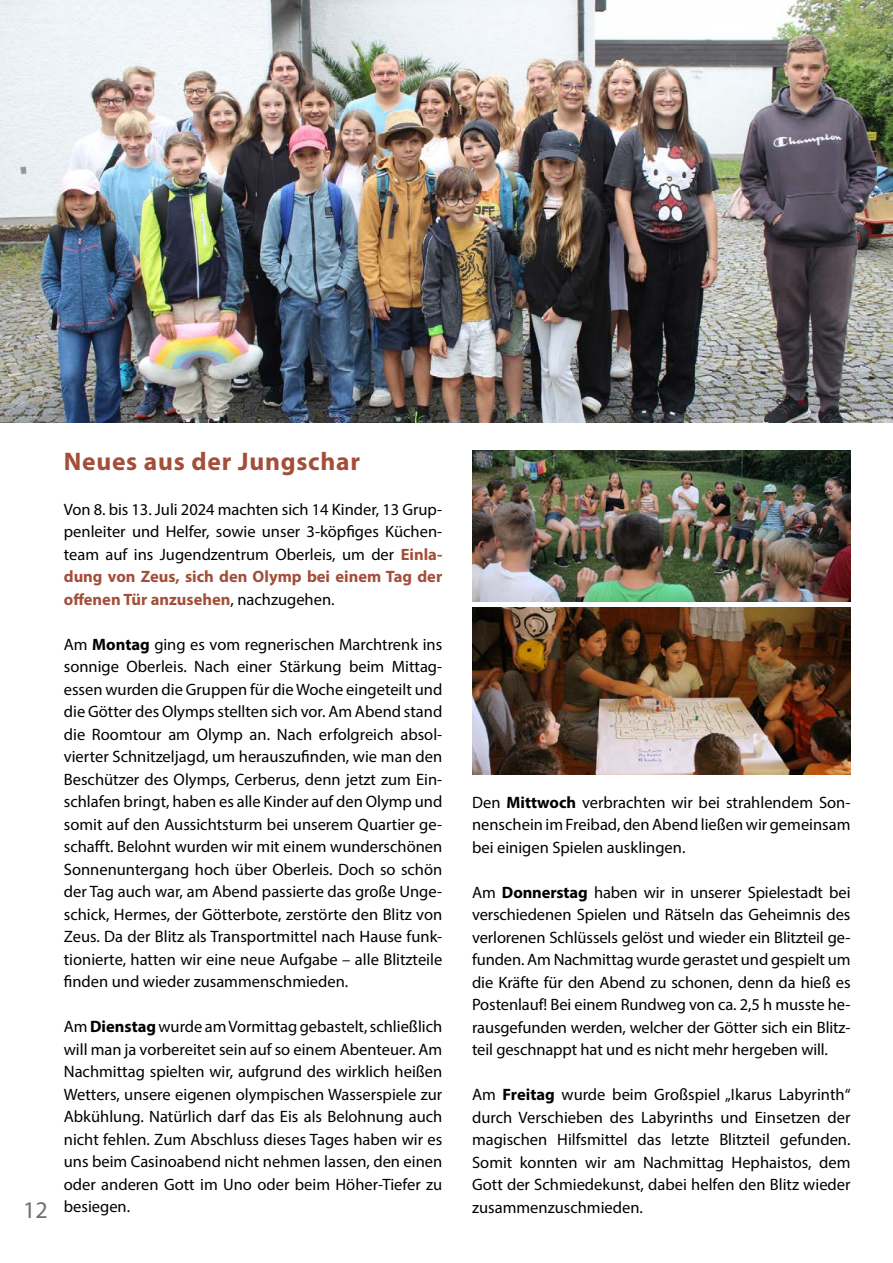
<style>
.page{position:relative;width:893px;height:1263px;background:#fff}
.page>*{position:absolute;margin:0;border:0;box-sizing:border-box;transform-origin:0 0}
.t1{font:700 25.5px "Myriad Pro";letter-spacing:.03em;color:#a34e39}
.t2{font:24px "Myriad Pro";color:#706f6f}
.t3{font:16.5px/22.5px "Myriad Pro";color:#000;text-align:justify}
.s1{font-weight:700;color:#a34e39}
.s2{font-weight:700}
</style>
<div class="page">
<img style="left:472px;top:451px;width:378px;height:151px">
<img style="left:472px;top:607px;width:378px;height:168px">
<img style="left:0;top:0;width:893px;height:423px">
<hr style="left:892px;top:757px;width:1px;height:506px;background:#a34e39">
<h2 class="t2" style="left:23px;top:1195px;width:26px">12</h2>
<h1 class="t1" style="left:64px;top:445px;width:298px">Neues aus der Jungschar</h1>
<p class="t3" style="left:64px;top:498px;width:380px">Von 8. bis 13. Juli 2024 machten sich 14 Kinder, 13 Grup&shy;penleiter und Helfer, sowie unser 3-köpfiges Küchen&shy;team auf ins Jugendzentrum Oberleis, um der <span class="s1">Einla&shy;dung von Zeus, sich den Olymp bei einem Tag der offenen Tür anzusehen</span>, nachzugehen.</p>
<p class="t3" style="left:64px;top:633px;width:380px">Am <span class="s2">Montag</span> ging es vom regnerischen Marchtrenk ins sonnige Oberleis. Nach einer Stärkung beim Mittag&shy;essen wurden die Gruppen für die Woche eingeteilt und die Götter des Olymps stellten sich vor. Am Abend stand die Roomtour am Olymp an. Nach erfolgreich absol&shy;vierter Schnitzeljagd, um herauszufinden, wie man den Beschützer des Olymps, Cerberus, denn jetzt zum Ein&shy;schlafen bringt, haben es alle Kinder auf den Olymp und somit auf den Aussichtsturm bei unserem Quartier ge&shy;schafft. Belohnt wurden wir mit einem wunderschönen Sonnenuntergang hoch über Oberleis. Doch so schön der Tag auch war, am Abend passierte das große Unge&shy;schick, Hermes, der Götterbote, zerstörte den Blitz von Zeus. Da der Blitz als Transportmittel nach Hause funk&shy;tionierte, hatten wir eine neue Aufgabe – alle Blitzteile finden und wieder zusammenschmieden.</p>
<p class="t3" style="left:64px;top:1015px;width:380px">Am <span class="s2">Dienstag</span> wurde am Vormittag gebastelt, schließlich will man ja vorbereitet sein auf so einem Abenteuer. Am Nachmittag spielten wir, aufgrund des wirklich heißen Wetters, unsere eigenen olympischen Wasserspiele zur Abkühlung. Natürlich darf das Eis als Belohnung auch nicht fehlen. Zum Abschluss dieses Tages haben wir es uns beim Casinoabend nicht nehmen lassen, den einen oder anderen Gott im Uno oder beim Höher-Tiefer zu besiegen.</p>
<p class="t3" style="left:472px;top:790px;width:380px">Den <span class="s2">Mittwoch</span> verbrachten wir bei strahlendem Son&shy;nenschein im Freibad, den Abend ließen wir gemeinsam bei einigen Spielen ausklingen.</p>
<p class="t3" style="left:472px;top:880px;width:380px">Am <span class="s2">Donnerstag</span> haben wir in unserer Spielestadt bei verschiedenen Spielen und Rätseln das Geheimnis des verlorenen Schlüssels gelöst und wieder ein Blitzteil ge&shy;funden. Am Nachmittag wurde gerastet und gespielt um die Kräfte für den Abend zu schonen, denn da hieß es Postenlauf! Bei einem Rundweg von ca. 2,5 h musste he&shy;rausgefunden werden, welcher der Götter sich ein Blitz&shy;teil geschnappt hat und es nicht mehr hergeben will.</p>
<p class="t3" style="left:472px;top:1083px;width:380px">Am <span class="s2">Freitag</span> wurde beim Großspiel „Ikarus Labyrinth“ durch Verschieben des Labyrinths und Einsetzen der magischen Hilfsmittel das letzte Blitzteil gefunden.<br>Somit konnten wir am Nachmittag Hephaistos, dem Gott der Schmiedekunst, dabei helfen den Blitz wieder zusammenzuschmieden.</p>
</div>
